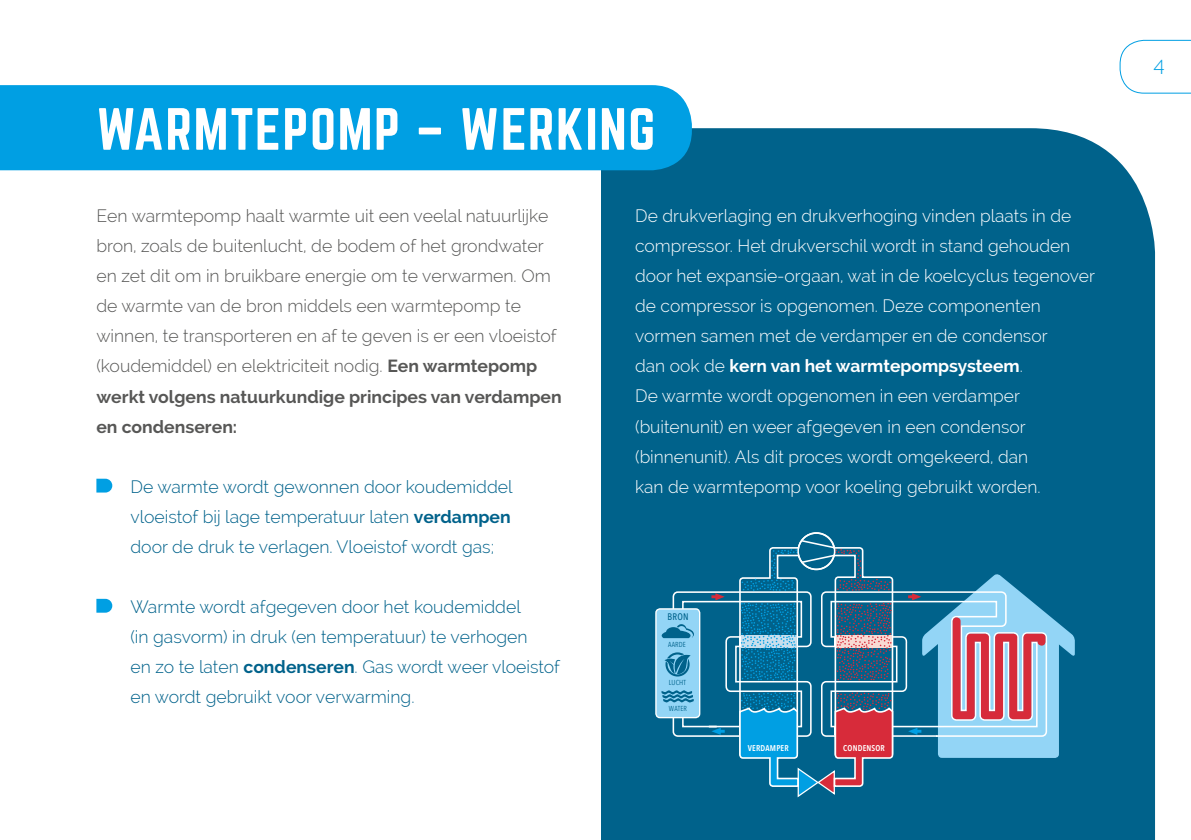
<style>
.page{position:relative;width:1191px;height:840px;background:#fff}
.page>*{position:absolute;margin:0;border:0;box-sizing:border-box;transform-origin:0 0}
.t1{font:52px "Norwester";letter-spacing:.03em;color:#fff}
.t2{font:300 20px "Raleway";color:#009fe3}
.t3{font:300 17.6px/30px "Raleway";color:#fff}
.t4{font:300 17.6px/30px "Raleway";color:#575756}
.t5{font:300 17.6px/30px "Raleway";color:#00628b;text-align:justify}
.t6{font:500 9.4px "Avenir Next Condensed";color:#00628b}
.t7{font:600 8.4px "Avenir Next Condensed";letter-spacing:.02em;color:#fff}
.t8{font:7.2px "Avenir Next Condensed";letter-spacing:.02em;color:#00628b}
.s1{font-weight:700}
</style>
<div class="page">
<div style="left:601px;top:128px;width:554px;height:711px;background:#00628b"></div>
<svg style="left:96px;top:478px;width:16px;height:14px"></svg>
<svg style="left:96px;top:598px;width:16px;height:14px"></svg>
<div style="left:0;top:85px;width:692px;height:85px;background:#009fe3"></div>
<div style="left:656px;top:608px;width:43px;height:109px;background:#93d5f6;border-radius:4px"></div>
<div style="left:655px;top:608px;width:45px;height:109px;border:1px solid #fff;border-radius:4px"></div>
<svg style="left:661px;top:532px;width:413px;height:266px"></svg>
<svg style="left:1119px;top:39px;width:72px;height:55px"></svg>
<h1 class="t1" style="left:96px;top:104px;width:560px">WARMTEPOMP – WERKING</h1>
<p class="t4" style="left:96px;top:201px;width:467px">Een warmtepomp haalt warmte uit een veelal natuurlijke bron, zoals de buitenlucht, de bodem of het grondwater en zet dit om in bruikbare energie om te verwarmen. Om de warmte van de bron middels een warmtepomp te winnen, te transporteren en af te geven is er een vloeistof (koudemiddel) en elektriciteit nodig. <span class="s1">Een warmtepomp werkt volgens natuurkundige principes van verdampen en condenseren:</span></p>
<p class="t5" style="left:130px;top:471px;width:383px">De warmte wordt gewonnen door koudemiddel vloeistof bij lage temperatuur laten <span class="s1">verdampen </span>door de druk te verlagen. Vloeistof wordt gas;</p>
<p class="t5" style="left:130px;top:591px;width:431px;text-align:left">Warmte wordt afgegeven door het koudemiddel<br>(in gasvorm) in druk (en temperatuur) te verhogen<br>en zo te laten <span class="s1">condenseren</span>. Gas wordt weer vloeistof en wordt gebruikt voor verwarming.</p>
<p class="t3" style="left:635px;top:201px;width:461px">De drukverlaging en drukverhoging vinden plaats in de compressor. Het drukverschil wordt in stand gehouden door het expansie-orgaan, wat in de koelcyclus tegenover de compressor is opgenomen. Deze componenten vormen samen met de verdamper en de condensor<br>dan ook de <span class="s1">kern van het warmtepompsysteem</span>.<br>De warmte wordt opgenomen in een verdamper (buitenunit) en weer afgegeven in een condensor (binnenunit). Als dit proces wordt omgekeerd, dan<br>kan de warmtepomp voor koeling gebruikt worden.</p>
<p class="t6" style="left:667px;top:610px;width:22px">BRON</p>
<p class="t8" style="left:668px;top:637px;width:19px">AARDE</p>
<p class="t8" style="left:669px;top:675px;width:19px">LUCHT</p>
<p class="t8" style="left:669px;top:702px;width:20px">WATER</p>
<p class="t7" style="left:748px;top:740px;width:42px">VERDAMPER</p>
<p class="t7" style="left:843px;top:740px;width:43px">CONDENSOR</p>
<p class="t2" style="left:1153px;top:55px;width:13px">4</p>
</div>
